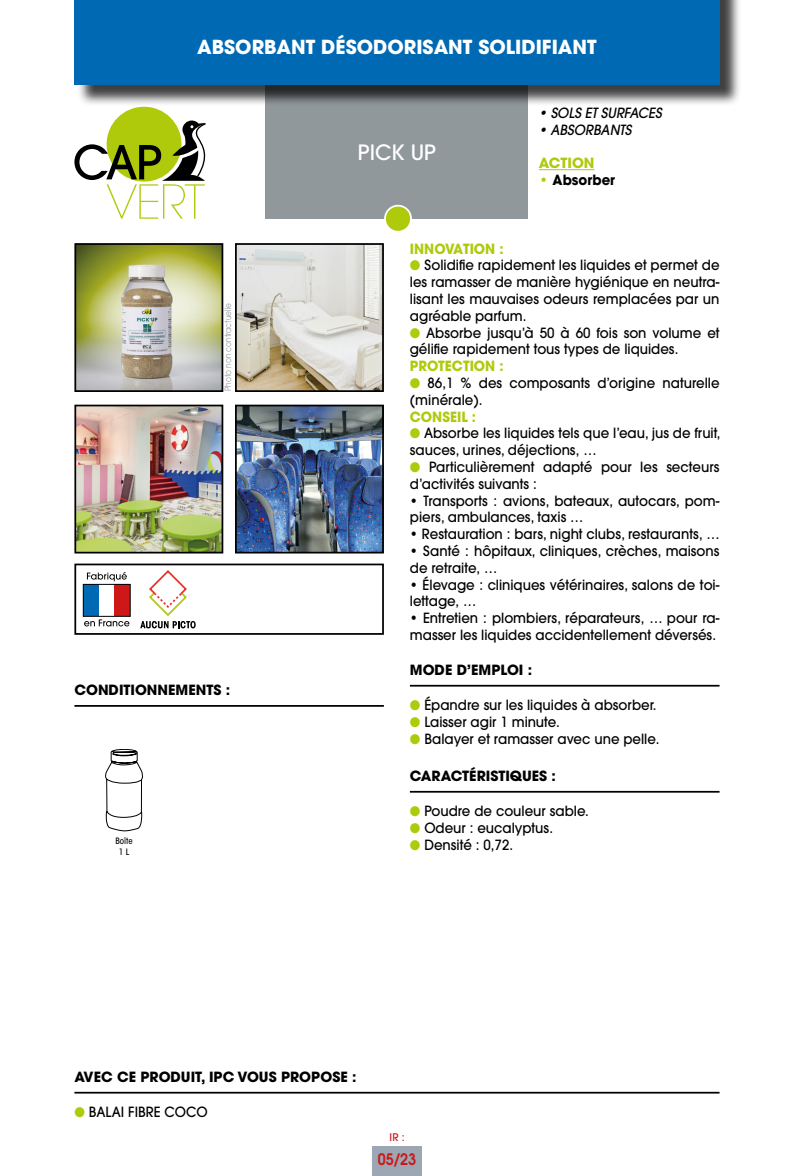
<style>
.page{position:relative;width:794px;height:1176px;background:#fff}
.page>*{position:absolute;margin:0;border:0;box-sizing:border-box;transform-origin:0 0}
.t1{font:500 21px "ITC Avant Garde Std";color:#fff}
.t2{font:700 19.25px "ITC Avant Garde Std";color:#fff}
.t3{font:600 15.75px "ITC Avant Garde Std";color:#cd1719;scale:.9 1}
.t4{font:500 14px/16.8px "ITC Avant Garde Std";color:#000;scale:.95 1}
.t5{font:700 14px "ITC Avant Garde Std";color:#000}
.t6{font:700 14px "ITC Avant Garde Std";color:#afca0b;scale:.95 1}
.t7{font:italic 500 14px "ITC Avant Garde Std";color:#000;scale:.95 1}
.t8{font:700 14px "ITC Avant Garde Std";color:#000;scale:.95 1}
.t9{font:700 14px "ITC Avant Garde Std";color:#afca0b}
.t10{font:500 10.5px "ITC Avant Garde Std";color:#cd1719}
.t11{font:8.75px "ITC Avant Garde Std";color:#91989c;scale:.85 1}
.t12{font:500 condensed 8.75px "ITC Avant Garde Std";color:#000}
.s1{color:#afca0b}
</style>
<div class="page">
<div style="left:74px;top:563px;width:310px;height:72px;border:2px solid #000"></div>
<div style="left:266px;top:79px;width:262px;height:140px;background:#91989c"></div>
<div style="left:77px;top:0;width:664px;height:106px;background:#000;opacity:.75"></div>
<div style="left:74px;top:0;width:645px;height:84px;background:#0069b4"></div>
<div style="left:372px;top:1146px;width:50px;height:30px;background:#9ca7b3"></div>
<div style="left:107px;top:107px;width:74px;height:75px;background:#afca0b;border-radius:50%"></div>
<svg style="left:74px;top:121px;width:132px;height:98px"></svg>
<div style="left:385px;top:206px;width:26px;height:26px;background:#afca0b;border-radius:50%"></div>
<div style="left:384px;top:205px;width:28px;height:28px;border:2px solid #fff;border-radius:50%"></div>
<hr style="left:74px;top:705px;width:310px;height:2px;background:#000">
<hr style="left:410px;top:685px;width:309px;height:1px;background:#000">
<hr style="left:410px;top:791px;width:309px;height:1px;background:#000">
<img style="left:77px;top:246px;width:143px;height:143px">
<div style="left:74px;top:243px;width:149px;height:149px;border:2px solid #000"></div>
<img style="left:77px;top:408px;width:143px;height:142px">
<div style="left:74px;top:405px;width:149px;height:148px;border:2px solid #000"></div>
<img style="left:238px;top:246px;width:143px;height:143px">
<div style="left:235px;top:243px;width:149px;height:149px;border:2px solid #000"></div>
<img style="left:238px;top:408px;width:143px;height:142px">
<div style="left:235px;top:405px;width:149px;height:148px;border:2px solid #000"></div>
<hr style="left:74px;top:1092px;width:645px;height:1px;background:#000">
<hr style="left:539px;top:169px;width:55px;height:1px;background:#afca0b">
<div style="left:83px;top:584px;width:16px;height:32px;background:#0069b4"></div>
<div style="left:115px;top:584px;width:15px;height:32px;background:#cd1719"></div>
<div style="left:83px;top:584px;width:48px;height:33px;border:1px solid #000"></div>
<svg style="left:87px;top:572px;width:40px;height:9px"></svg>
<svg style="left:84px;top:619px;width:45px;height:7px"></svg>
<svg style="left:105px;top:749px;width:38px;height:82px"></svg>
<svg style="left:140px;top:570px;width:56px;height:58px"></svg>
<p class="t2" style="left:197px;top:34px;width:401px">ABSORBANT DÉSODORISANT SOLIDIFIANT</p>
<p class="t11" style="left:223px;top:391px;width:105px;rotate:-90deg">Photo non contractuelle</p>
<p class="t5" style="left:74px;top:681px;width:157px">CONDITIONNEMENTS :</p>
<p class="t12" style="left:115px;top:836px;width:19px">Boîte</p>
<p class="t12" style="left:119px;top:846px;width:12px">1 L</p>
<p class="t1" style="left:358px;top:139px;width:79px">PICK UP</p>
<p class="t7" style="left:539px;top:104px;width:131px">• SOLS ET SURFACES</p>
<p class="t7" style="left:539px;top:121px;width:99px">• ABSORBANTS</p>
<p class="t9" style="left:539px;top:154px;width:57px">ACTION</p>
<p class="t8" style="left:539px;top:171px;width:82px"><span class="s1">•</span> Absorber</p>
<p class="t6" style="left:410px;top:239px;width:100px">INNOVATION :</p>
<p class="t4" style="left:410px;top:257px;width:327px;text-align:justify"><span class="s1">●</span> Solidifie rapidement les liquides et permet de les ramasser de manière hygiénique en neutra&shy;lisant les mauvaises odeurs remplacées par un agréable parfum.</p>
<p class="t4" style="left:410px;top:324px;width:327px"><span class="s1">●</span> Absorbe jusqu’à 50 à 60 fois son volume et gélifie rapidement tous types de liquides.</p>
<p class="t6" style="left:410px;top:357px;width:100px">PROTECTION :</p>
<p class="t4" style="left:410px;top:374px;width:327px"><span class="s1">●</span> 86,1 % des composants d’origine naturelle (minérale).</p>
<p class="t6" style="left:410px;top:407px;width:71px">CONSEIL :</p>
<p class="t4" style="left:410px;top:425px;width:328px"><span class="s1">●</span> Absorbe les liquides tels que l’eau, jus de fruit, sauces, urines, déjections, …</p>
<p class="t4" style="left:410px;top:458px;width:327px"><span class="s1">●</span> Particulièrement adapté pour les secteurs d’activités suivants :</p>
<p class="t4" style="left:410px;top:492px;width:327px">• Transports : avions, bateaux, autocars, pom&shy;piers, ambulances, taxis …</p>
<p class="t4" style="left:410px;top:525px;width:328px">• Restauration : bars, night clubs, restaurants, …</p>
<p class="t4" style="left:410px;top:542px;width:327px">• Santé : hôpitaux, cliniques, crèches, maisons de retraite, …</p>
<p class="t4" style="left:410px;top:576px;width:327px">• Élevage : cliniques vétérinaires, salons de toi&shy;lettage, …</p>
<p class="t4" style="left:410px;top:609px;width:327px">• Entretien : plombiers, réparateurs, … pour ra&shy;masser les liquides accidentellement déversés.</p>
<p class="t5" style="left:410px;top:660px;width:124px">MODE D’EMPLOI :</p>
<p class="t4" style="left:410px;top:696px;width:261px"><span class="s1">●</span> Épandre sur les liquides à absorber.</p>
<p class="t4" style="left:410px;top:713px;width:159px"><span class="s1">●</span> Laisser agir 1 minute.</p>
<p class="t4" style="left:410px;top:730px;width:264px"><span class="s1">●</span> Balayer et ramasser avec une pelle.</p>
<p class="t5" style="left:410px;top:767px;width:148px">CARACTÉRISTIQUES :</p>
<p class="t4" style="left:410px;top:802px;width:190px"><span class="s1">●</span> Poudre de couleur sable.</p>
<p class="t4" style="left:410px;top:819px;width:152px"><span class="s1">●</span> Odeur : eucalyptus.</p>
<p class="t4" style="left:410px;top:836px;width:110px"><span class="s1">●</span> Densité : 0,72.</p>
<p class="t5" style="left:74px;top:1067px;width:283px">AVEC CE PRODUIT, IPC VOUS PROPOSE :</p>
<p class="t4" style="left:74px;top:1103px;width:142px"><span class="s1">●</span> BALAI FIBRE COCO</p>
<p class="t10" style="left:390px;top:1130px;width:16px">IR :</p>
<p class="t3" style="left:378px;top:1149px;width:44px">05/23</p>
</div>
